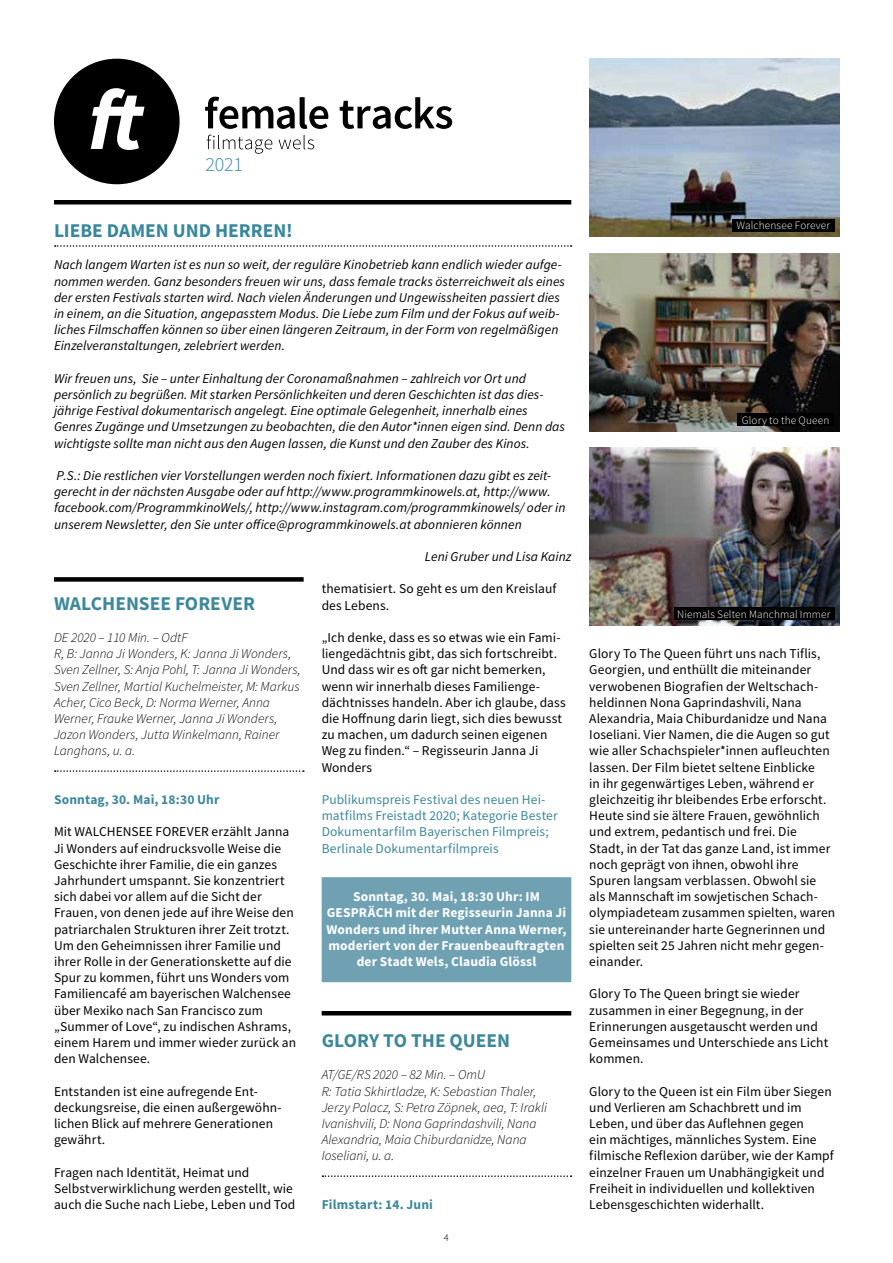
<style>
.page{position:relative;width:893px;height:1263px;background:#fff}
.page>*{position:absolute;margin:0;border:0;box-sizing:border-box;transform-origin:0 0}
.t1{font:300 19.95px "Source Sans Pro";color:#38879d}
.t2{font:700 19.5px "Source Sans Pro";color:#3e889b}
.t3{font:700 19.5px "Source Sans Pro";color:#38879d}
.t4{font:13.5px/16.2px "Source Sans Pro";letter-spacing:.005em;color:#000}
.t5{font:italic 13.5px/16.2px "Source Sans Pro";letter-spacing:.005em;color:#000}
.t6{font:italic 300 13.5px/16.2px "Source Sans Pro";color:#000}
.t7{font:700 13.5px/16.2px "Source Sans Pro";letter-spacing:.01em;color:#fff}
.t8{font:13.5px/16.2px "Source Sans Pro";letter-spacing:.005em;color:#3e889b}
.t9{font:700 13.5px "Source Sans Pro";letter-spacing:.01em;color:#3e889b}
.t10{font:300 11.25px "Source Sans Pro";letter-spacing:.015em;color:#fff}
.t11{font:300 10.5px "Source Sans Pro";color:#000}
</style>
<div class="page">
<hr style="left:54px;top:200px;width:517px;height:4px;background:#000">
<svg style="left:205px;top:97px;width:247px;height:32px"></svg>
<svg style="left:207px;top:135px;width:107px;height:19px"></svg>
<svg style="left:54px;top:59px;width:126px;height:125px"></svg>
<svg style="left:55px;top:245px;width:517px;height:2px"></svg>
<div style="left:54px;top:577px;width:250px;height:5px;background:#000"></div>
<svg style="left:55px;top:770px;width:249px;height:2px"></svg>
<div style="left:322px;top:877px;width:249px;height:105px;background:#6fa1b3"></div>
<hr style="left:322px;top:1011px;width:249px;height:4px;background:#000">
<svg style="left:322px;top:1175px;width:250px;height:2px"></svg>
<img style="left:589px;top:253px;width:250px;height:178px">
<div style="left:737px;top:413px;width:97px;height:13px;background:#000"></div>
<img style="left:589px;top:59px;width:250px;height:178px">
<div style="left:732px;top:219px;width:103px;height:13px;background:#000"></div>
<img style="left:589px;top:447px;width:250px;height:179px">
<div style="left:675px;top:607px;width:160px;height:13px;background:#000"></div>
<h1 class="t1" style="left:205px;top:152px;width:39px">2021</h1>
<h2 class="t3" style="left:54px;top:217px;width:240px">Liebe Damen und Herren!</h2>
<p class="t5" style="left:54px;top:257px;width:513px">Nach langem Warten ist es nun so weit, der reguläre Kinobetrieb kann endlich wieder aufge&shy;nommen werden. Ganz besonders freuen wir uns, dass female tracks österreichweit als eines der ersten Festivals starten wird. Nach vielen Änderungen und Ungewissheiten passiert dies in einem, an die Situation, angepasstem Modus. Die Liebe zum Film und der Fokus auf weib&shy;liches Filmschaffen können so über einen längeren Zeitraum, in der Form von regelmäßigen Einzelveranstaltungen, zelebriert werden.</p>
<p class="t5" style="left:54px;top:370px;width:513px">Wir freuen uns, Sie – unter Einhaltung der Coronamaßnahmen – zahlreich vor Ort und persönlich zu begrüßen. Mit starken Persönlichkeiten und deren Geschichten ist das dies&shy;jährige Festival dokumentarisch angelegt. Eine optimale Gelegenheit, innerhalb eines Genres Zugänge und Umsetzungen zu beobachten, die den Autor*innen eigen sind. Denn das wichtigste sollte man nicht aus den Augen lassen, die Kunst und den Zauber des Kinos.</p>
<p class="t5" style="left:54px;top:467px;width:513px">P.S.: Die restlichen vier Vorstellungen werden noch fixiert. Informationen dazu gibt es zeit&shy;gerecht in der nächsten Ausgabe oder auf http://www.programmkinowels.at, http://www. facebook.com/ProgrammkinoWels/, http://www.instagram.com/programmkinowels/ oder in unserem Newsletter, den Sie unter office@programmkinowels.at abonnieren können</p>
<p class="t5" style="left:425px;top:548px;width:148px">Leni Gruber und Lisa Kainz</p>
<h2 class="t2" style="left:54px;top:590px;width:13px">WALCHENSEE</h2>
<h2 class="t2" style="left:175px;top:590px;width:13px">FOREVER</h2>
<p class="t6" style="left:54px;top:629px;width:248px">DE 2020 ‒ 110 Min. ‒ OdtF<br>R, B: Janna Ji Wonders, K: Janna Ji Wonders, Sven Zellner, S: Anja Pohl, T: Janna Ji Wonders, Sven Zellner, Martial Kuchelmeister, M: Markus Acher, Cico Beck, D: Norma Werner, Anna Werner, Frauke Werner, Janna Ji Wonders, Jazon Wonders, Jutta Winkelmann, Rainer Langhans, u. a.</p>
<p class="t9" style="left:54px;top:790px;width:167px">Sonntag, 30. Mai, 18:30 Uhr</p>
<p class="t4" style="left:54px;top:824px;width:244px">Mit WALCH ENSEE FOREVER erzählt Janna Ji Wonders auf eindrucksvolle Weise die Geschichte ihrer Familie, die ein ganzes Jahrhundert umspannt. Sie konzentriert sich dabei vor allem auf die Sicht der Frauen, von denen jede auf ihre Weise den patriarchalen Strukturen ihrer Zeit trotzt.<br>Um den Geheimnissen ihrer Familie und ihrer Rolle in der Generationskette auf die Spur zu kommen, führt uns Wonders vom Familiencafé am bayerischen Walchensee über Mexiko nach San Francisco zum „Summer of Love“, zu indischen Ashrams, einem Harem und immer wieder zurück an den Walchensee.</p>
<p class="t4" style="left:54px;top:1083px;width:229px">Entstanden ist eine aufregende Ent&shy;deckungsreise, die einen außergewöhn&shy;lichen Blick auf mehrere Generationen gewährt.</p>
<p class="t4" style="left:54px;top:1164px;width:243px">Fragen nach Identität, Heimat und<br>Selbstverwirklichung werden gestellt, wie auch die Suche nach Liebe, Leben und Tod</p>
<p class="t4" style="left:322px;top:581px;width:236px">thematisiert. So geht es um den Kreislauf des Lebens.</p>
<p class="t4" style="left:322px;top:629px;width:246px">„Ich denke, dass es so etwas wie ein Fami&shy;liengedächtnis gibt, das sich fortschreibt.<br>Und dass wir es oft gar nicht bemerken, wenn wir innerhalb dieses Familienge&shy;dächtnisses handeln. Aber ich glaube, dass die Hoffnung darin liegt, sich dies bewusst zu machen, um dadurch seinen eigenen Weg zu finden.“ – Regisseurin Janna Ji Wonders</p>
<p class="t8" style="left:322px;top:791px;width:238px">Publikumspreis Festival des neuen Hei&shy;matfilms Freistadt 2020; Kategorie Bester Dokumentarfilm Bayerischen Filmpreis; Berlinale Dokumentarfilmpreis</p>
<p class="t7" style="left:327px;top:888px;width:215px;text-indent:26px">Sonntag, 30. Mai, 18:30 Uhr: IM<br>GESPRÄCH</p>
<p class="t7" style="left:395px;top:904px;width:172px">mit der Regisseurin Janna Ji</p>
<p class="t7" style="left:327px;top:921px;width:241px">Wonders und ihrer Mutter Anna Werner,</p>
<p class="t7" style="left:329px;top:937px;width:237px">moderiert von der Frauenbeauftragten</p>
<p class="t7" style="left:357px;top:953px;width:181px">der Stadt Wels, Claudia Glössl</p>
<h2 class="t2" style="left:322px;top:1027px;width:25px">GLORY</h2>
<h2 class="t2" style="left:383px;top:1027px;width:40px">TO THE</h2>
<h2 class="t2" style="left:450px;top:1027px;width:38px">QUEEN</h2>
<p class="t6" style="left:322px;top:1067px;width:227px">AT/GE/RS 2020 ‒ 82 Min. ‒ OmU<br>R: Tatia Skhirtladze, K: Sebastian Thaler, Jerzy Palacz, S: Petra Zöpnek, aea, T: Irakli Ivanishvili, D: Nona Gaprindashvili, Nana Alexandria, Maia Chiburdanidze, Nana Ioseliani, u. a.</p>
<p class="t9" style="left:322px;top:1195px;width:113px">Filmstart: 14. Juni</p>
<p class="t11" style="left:444px;top:1231px;width:7px">4</p>
<p class="t10" style="left:736px;top:219px;width:95px">Walchensee Forever</p>
<p class="t10" style="left:742px;top:413px;width:89px">Glory to the Queen</p>
<p class="t10" style="left:677px;top:607px;width:155px">Niemals Selten Manchmal Immer</p>
<p class="t4" style="left:589px;top:645px;width:248px">Glory To The Queen führt uns nach Tiflis, Georgien, und enthüllt die miteinander verwobenen Biografien der Weltschach&shy;heldinnen Nona Gaprindashvili, Nana Alexandria, Maia Chiburdanidze und Nana Ioseliani. Vier Namen, die die Augen so gut wie aller Schachspieler*innen aufleuchten lassen. Der Film bietet seltene Einblicke<br>in ihr gegenwärtiges Leben, während er gleichzeitig ihr bleibendes Erbe erforscht.<br>Heute sind sie ältere Frauen, gewöhnlich und extrem, pedantisch und frei. Die<br>Stadt, in der Tat das ganze Land, ist immer noch geprägt von ihnen, obwohl ihre Spuren langsam verblassen. Obwohl sie als Mannschaft im sowjetischen Schach&shy;olympiadeteam zusammen spielten, waren sie untereinander harte Gegnerinnen und spielten seit 25 Jahren nicht mehr gegen&shy;einander.</p>
<p class="t4" style="left:589px;top:986px;width:240px">Glory To The Queen bringt sie wieder zusammen in einer Begegnung, in der<br>Erinnerungen ausgetauscht werden und<br>Gemeinsames und Unterschiede ans Licht kommen.</p>
<p class="t4" style="left:589px;top:1083px;width:246px">Glory to the Queen ist ein Film über Siegen und Verlieren am Schachbrett und im Leben, und über das Auflehnen gegen<br>ein mächtiges, männliches System. Eine filmische Reflexion darüber, wie der Kampf einzelner Frauen um Unabhängigkeit und Freiheit in individuellen und kollektiven Lebensgeschichten widerhallt.</p>
</div>
